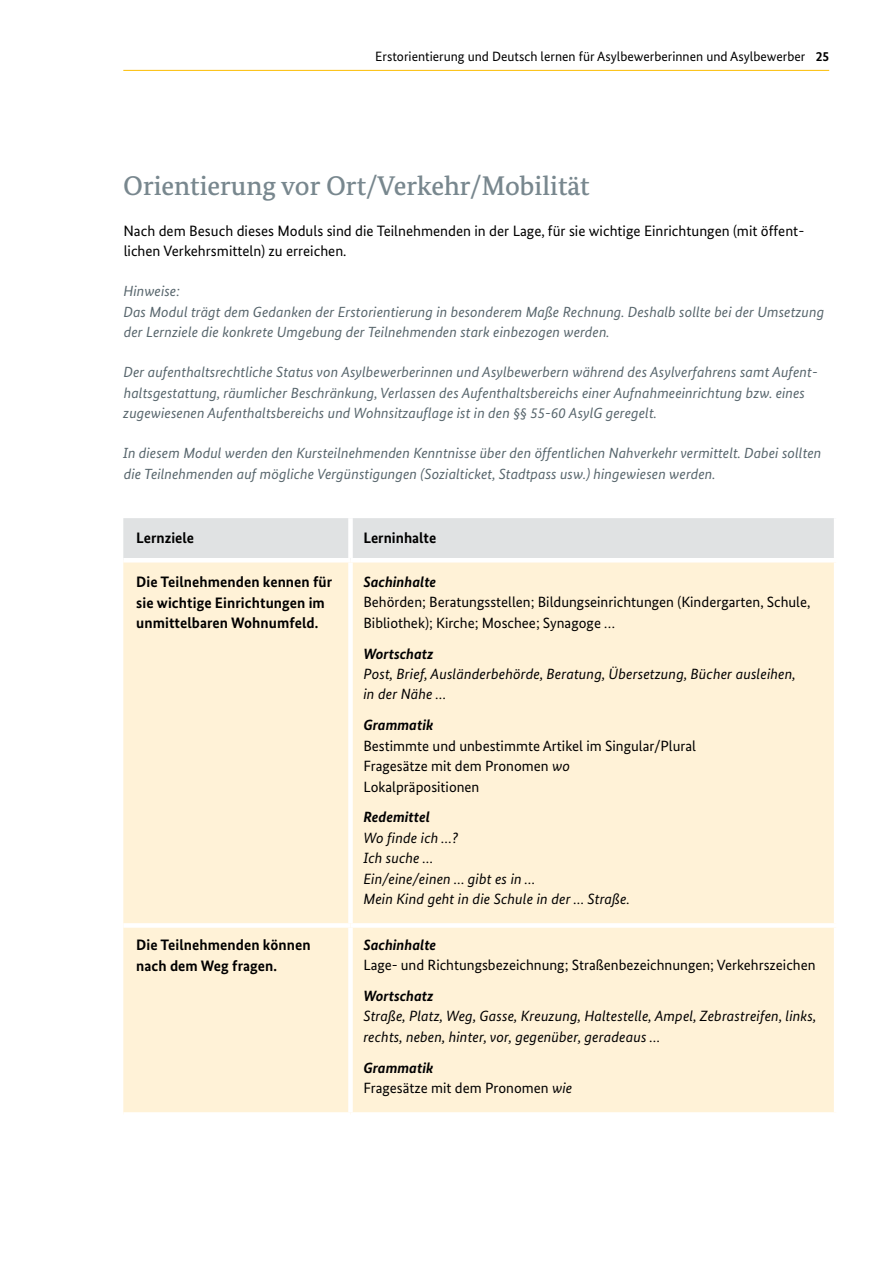
<style>
.page{position:relative;width:893px;height:1263px;background:#fff}
.page>*{position:absolute;margin:0;border:0;box-sizing:border-box;transform-origin:0 0}
.t1{font:500 27px "Bundes Serif";color:#78878e}
.t2{font:700 15.15px/20.4px "Bundes Sans";letter-spacing:.005em;color:#000}
.t3{font:15px/20.2px "Bundes Sans";color:#000}
.t4{font:14.85px/20.4px "Bundes Sans";color:#000}
.t5{font:italic 14.85px/20.4px "Bundes Sans";letter-spacing:.01em;color:#000}
.t6{font:italic 700 14.85px "Bundes Sans";color:#000}
.t7{font:italic 14.7px/20.2px "Bundes Sans";letter-spacing:.005em;color:#58666d}
.t8{font:13.5px "Bundes Sans";color:#000}
.s1{font-weight:700}
.s2{font-style:italic}
</style>
<div class="page">
<hr style="left:123px;top:70px;width:706px;height:1px;background:#fcbd00">
<div style="left:123px;top:518px;width:711px;height:40px;background:#e0e2e3"></div>
<div style="left:123px;top:562px;width:711px;height:550px;background:#fff2d7"></div>
<div style="left:348px;top:518px;width:5px;height:40px;background:#fff"></div>
<div style="left:348px;top:562px;width:5px;height:361px;background:#fff"></div>
<div style="left:123px;top:923px;width:227px;height:5px;background:#fff"></div>
<div style="left:350px;top:923px;width:488px;height:5px;background:#fff"></div>
<div style="left:348px;top:928px;width:5px;height:184px;background:#fff"></div>
<p class="t8" style="left:375px;top:48px;width:455px">Erstorientierung und Deutsch lernen für Asylbewerberinnen und Asylbewerber <span class="s1">25</span></p>
<h2 class="t1" style="left:123px;top:169px;width:468px">Orientierung vor Ort/Verkehr/Mobilität</h2>
<p class="t3" style="left:123px;top:220px;width:682px">Nach dem Besuch dieses Moduls sind die Teilnehmenden in der Lage, für sie wichtige Einrichtungen (mit öffent&shy;lichen Verkehrsmitteln) zu erreichen.</p>
<p class="t7" style="left:123px;top:281px;width:702px">Hinweise:<br>Das Modul trägt dem Gedanken der Erstorientierung in besonderem Maße Rechnung. Deshalb sollte bei der Umsetzung der Lernziele die konkrete Umgebung der Teilnehmenden stark einbezogen werden.</p>
<p class="t7" style="left:123px;top:362px;width:696px">Der aufenthaltsrechtliche Status von Asylbewerberinnen und Asylbewerbern während des Asylverfahrens samt Aufent&shy;haltsgestattung, räumlicher Beschränkung, Verlassen des Aufenthaltsbereichs einer Aufnahmeeinrichtung bzw. eines zugewiesenen Aufenthaltsbereichs und Wohnsitzauflage ist in den §§ 55-60 AsylG geregelt.</p>
<p class="t7" style="left:123px;top:443px;width:700px">In diesem Modul werden den Kursteilnehmenden Kenntnisse über den öffentlichen Nahverkehr vermittelt. Dabei sollten die Teilnehmenden auf mögliche Vergünstigungen (Sozialticket, Stadtpass usw.) hingewiesen werden.</p>
<p class="t2" style="left:136px;top:527px;width:59px">Lernziele</p>
<p class="t2" style="left:363px;top:527px;width:75px">Lerninhalte</p>
<p class="t2" style="left:136px;top:572px;width:198px">Die Teilnehmenden kennen für sie wichtige Einrichtungen im unmittelbaren Wohnumfeld.</p>
<p class="t6" style="left:363px;top:573px;width:74px">Sachinhalte</p>
<p class="t4" style="left:363px;top:592px;width:448px">Behörden; Beratungsstellen; Bildungseinrichtungen (Kindergarten, Schule,<br>Bibliothek); Kirche; Moschee; Synagoge …</p>
<p class="t6" style="left:363px;top:644px;width:72px">Wortschatz</p>
<p class="t5" style="left:363px;top:663px;width:434px">Post, Brief, Ausländerbehörde, Beratung, Übersetzung, Bücher ausleihen, in der Nähe …</p>
<p class="t6" style="left:363px;top:716px;width:72px">Grammatik</p>
<p class="t4" style="left:363px;top:735px;width:334px">Bestimmte und unbestimmte Artikel im Singular/Plural<br>Fragesätze mit dem Pronomen <span class="s2">wo<br></span>Lokalpräpositionen</p>
<p class="t6" style="left:363px;top:808px;width:68px">Redemittel</p>
<p class="t5" style="left:363px;top:827px;width:268px">Wo finde ich …?<br>Ich suche …<br>Ein/eine/einen … gibt es in …<br>Mein Kind geht in die Schule in der … Straße.</p>
<p class="t2" style="left:136px;top:934px;width:176px">Die Teilnehmenden können nach dem Weg fragen.</p>
<p class="t6" style="left:363px;top:936px;width:74px">Sachinhalte</p>
<p class="t4" style="left:363px;top:955px;width:454px">Lage- und Richtungsbezeichnung; Straßenbezeichnungen; Verkehrszeichen</p>
<p class="t6" style="left:363px;top:987px;width:72px">Wortschatz</p>
<p class="t5" style="left:363px;top:1006px;width:454px">Straße, Platz, Weg, Gasse, Kreuzung, Haltestelle, Ampel, Zebrastreifen, links, rechts, neben, hinter, vor, gegenüber, geradeaus …</p>
<p class="t6" style="left:363px;top:1058px;width:72px">Grammatik</p>
<p class="t4" style="left:363px;top:1077px;width:210px">Fragesätze mit dem Pronomen <span class="s2">wie</span></p>
</div>
